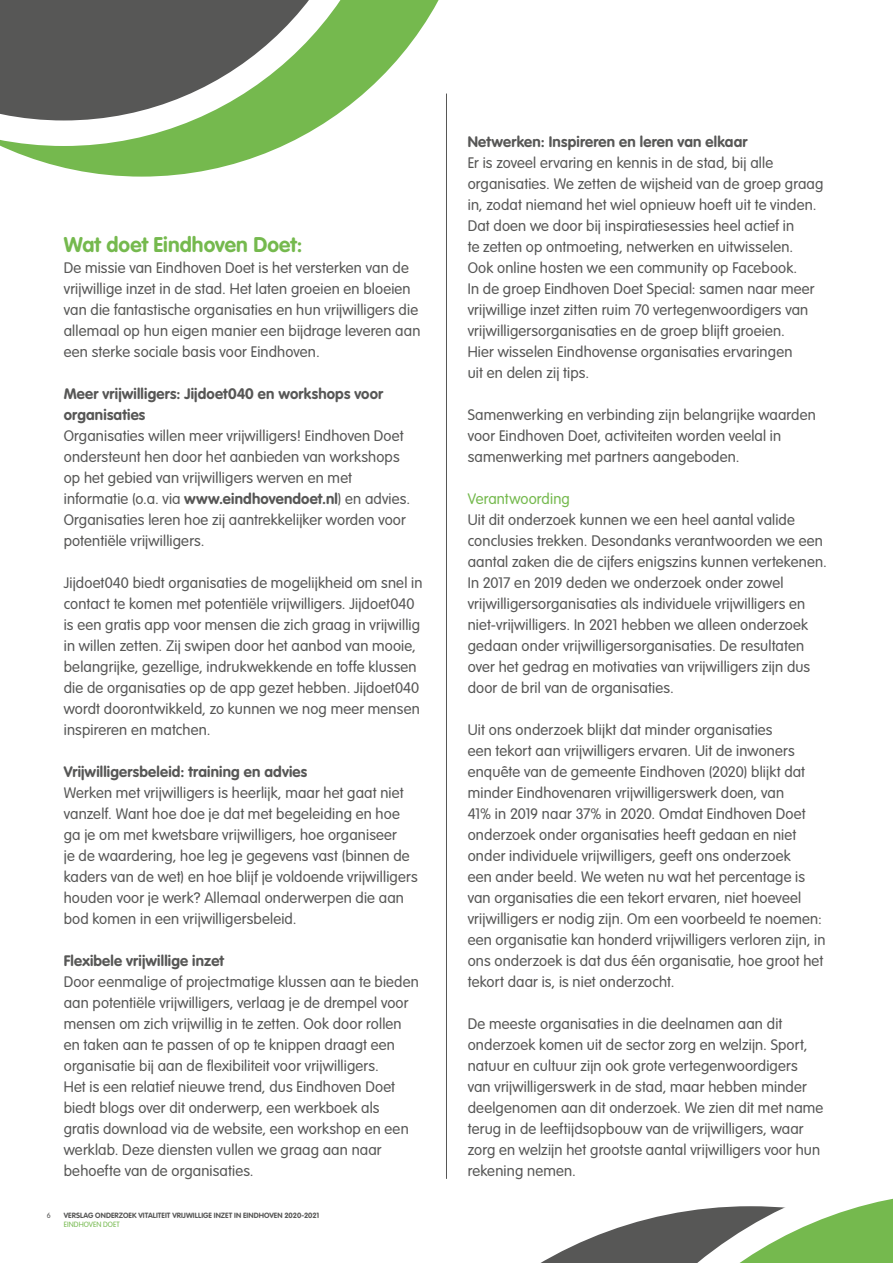
<style>
.page{position:relative;width:893px;height:1263px;background:#fff}
.page>*{position:absolute;margin:0;border:0;box-sizing:border-box;transform-origin:0 0}
.t1{font:700 21px "VAG Rounded";color:#75b94e}
.t2{font:300 15px/21px "VAG Rounded";letter-spacing:.01em;color:#575756}
.t3{font:700 15px/21px "VAG Rounded";letter-spacing:.015em;color:#575756}
.t4{font:300 15px "VAG Rounded";letter-spacing:.01em;color:#75b94e}
.t5{font:700 7.5px "VAG Rounded";letter-spacing:.005em;color:#575756}
.t6{font:300 7.5px "VAG Rounded";letter-spacing:.015em;color:#75b94e}
.t7{font:300 7.5px "VAG Rounded";color:#575756}
.s1{font-weight:700}
</style>
<div class="page">
<svg style="left:1px;top:0;width:446px;height:177px"></svg>
<svg style="left:0;top:0;width:398px;height:146px"></svg>
<svg style="left:540px;top:1198px;width:353px;height:65px"></svg>
<hr style="left:446px;top:94px;width:1px;height:1085px;background:#575756">
<h1 class="t1" style="left:64px;top:232px;width:240px">Wat doet Eindhoven Doet:</h1>
<p class="t2" style="left:64px;top:257px;width:358px">De missie van Eindhoven Doet is het versterken van de vrijwillige inzet in de stad. Het laten groeien en bloeien van die fantastische organisaties en hun vrijwilligers die allemaal op hun eigen manier een bijdrage leveren aan een sterke sociale basis voor Eindhoven.</p>
<p class="t3" style="left:64px;top:383px;width:321px">Meer vrijwilligers: Jijdoet040 en workshops voor organisaties</p>
<p class="t2" style="left:64px;top:425px;width:348px">Organisaties willen meer vrijwilligers! Eindhoven Doet ondersteunt hen door het aanbieden van workshops op het gebied van vrijwilligers werven en met informatie (o.a. via <span class="s1">www.eindhovendoet.nl</span>) en advies.<br>Organisaties leren hoe zij aantrekkelijker worden voor potentiële vrijwilligers.</p>
<p class="t2" style="left:64px;top:572px;width:360px">Jijdoet040 biedt organisaties de mogelijkheid om snel in contact te komen met potentiële vrijwilligers. Jijdoet040 is een gratis app voor mensen die zich graag in vrijwillig in willen zetten. Zij swipen door het aanbod van mooie, belangrijke, gezellige, indrukwekkende en toffe klussen die de organisaties op de app gezet hebben. Jijdoet040 wordt doorontwikkeld, zo kunnen we nog meer mensen inspireren en matchen.</p>
<p class="t3" style="left:64px;top:761px;width:245px">Vrijwilligersbeleid: training en advies</p>
<p class="t2" style="left:64px;top:782px;width:355px">Werken met vrijwilligers is heerlijk, maar het gaat niet vanzelf. Want hoe doe je dat met begeleiding en hoe ga je om met kwetsbare vrijwilligers, hoe organiseer<br>je de waardering, hoe leg je gegevens vast (binnen de kaders van de wet) en hoe blijf je voldoende vrijwilligers houden voor je werk? Allemaal onderwerpen die aan bod komen in een vrijwilligersbeleid.</p>
<p class="t3" style="left:64px;top:950px;width:162px">Flexibele vrijwillige inzet</p>
<p class="t2" style="left:64px;top:971px;width:357px">Door eenmalige of projectmatige klussen aan te bieden aan potentiële vrijwilligers, verlaag je de drempel voor mensen om zich vrijwillig in te zetten. Ook door rollen en taken aan te passen of op te knippen draagt een organisatie bij aan de flexibiliteit voor vrijwilligers.<br>Het is een relatief nieuwe trend, dus Eindhoven Doet biedt blogs over dit onderwerp, een werkboek als gratis download via de website, een workshop en een werklab. Deze diensten vullen we graag aan naar behoefte van de organisaties.</p>
<p class="t7" style="left:47px;top:1211px;width:6px">6</p>
<p class="t5" style="left:64px;top:1211px;width:257px">VERSLAG ONDERZOEK VITALITEIT VRIJWILLIGE INZET IN EINDHOVEN 2020-2021</p>
<p class="t6" style="left:64px;top:1220px;width:58px">EINDHOVEN DOET</p>
<p class="t3" style="left:468px;top:131px;width:281px">Netwerken: Inspireren en leren van elkaar</p>
<p class="t2" style="left:468px;top:152px;width:357px">Er is zoveel ervaring en kennis in de stad, bij alle organisaties. We zetten de wijsheid van de groep graag in, zodat niemand het wiel opnieuw hoeft uit te vinden.<br>Dat doen we door bij inspiratiesessies heel actief in<br>te zetten op ontmoeting, netwerken en uitwisselen.<br>Ook online hosten we een community op Facebook.<br>In de groep Eindhoven Doet Special: samen naar meer vrijwillige inzet zitten ruim 70 vertegenwoordigers van vrijwilligersorganisaties en de groep blijft groeien.<br>Hier wisselen Eindhovense organisaties ervaringen<br>uit en delen zij tips.</p>
<p class="t2" style="left:468px;top:404px;width:350px">Samenwerking en verbinding zijn belangrijke waarden voor Eindhoven Doet, activiteiten worden veelal in samenwerking met partners aangeboden.</p>
<p class="t4" style="left:468px;top:490px;width:104px">Verantwoording</p>
<p class="t2" style="left:468px;top:509px;width:361px">Uit dit onderzoek kunnen we een heel aantal valide conclusies trekken. Desondanks verantwoorden we een aantal zaken die de cijfers enigszins kunnen vertekenen.<br>In 2017 en 2019 deden we onderzoek onder zowel vrijwilligersorganisaties als individuele vrijwilligers en niet-vrijwilligers. In 2021 hebben we alleen onderzoek gedaan onder vrijwilligersorganisaties. De resultaten over het gedrag en motivaties van vrijwilligers zijn dus door de bril van de organisaties.</p>
<p class="t2" style="left:468px;top:719px;width:359px">Uit ons onderzoek blijkt dat minder organisaties<br>een tekort aan vrijwilligers ervaren. Uit de inwoners enquête van de gemeente Eindhoven (2020) blijkt dat minder Eindhovenaren vrijwilligerswerk doen, van<br>41% in 2019 naar 37% in 2020. Omdat Eindhoven Doet onderzoek onder organisaties heeft gedaan en niet onder individuele vrijwilligers, geeft ons onderzoek<br>een ander beeld. We weten nu wat het percentage is van organisaties die een tekort ervaren, niet hoeveel vrijwilligers er nodig zijn. Om een voorbeeld te noemen: een organisatie kan honderd vrijwilligers verloren zijn, in ons onderzoek is dat dus één organisatie, hoe groot het tekort daar is, is niet onderzocht.</p>
<p class="t2" style="left:468px;top:1013px;width:357px">De meeste organisaties in die deelnamen aan dit onderzoek komen uit de sector zorg en welzijn. Sport, natuur en cultuur zijn ook grote vertegenwoordigers van vrijwilligerswerk in de stad, maar hebben minder deelgenomen aan dit onderzoek. We zien dit met name terug in de leeftijdsopbouw van de vrijwilligers, waar zorg en welzijn het grootste aantal vrijwilligers voor hun rekening nemen.</p>
</div>
